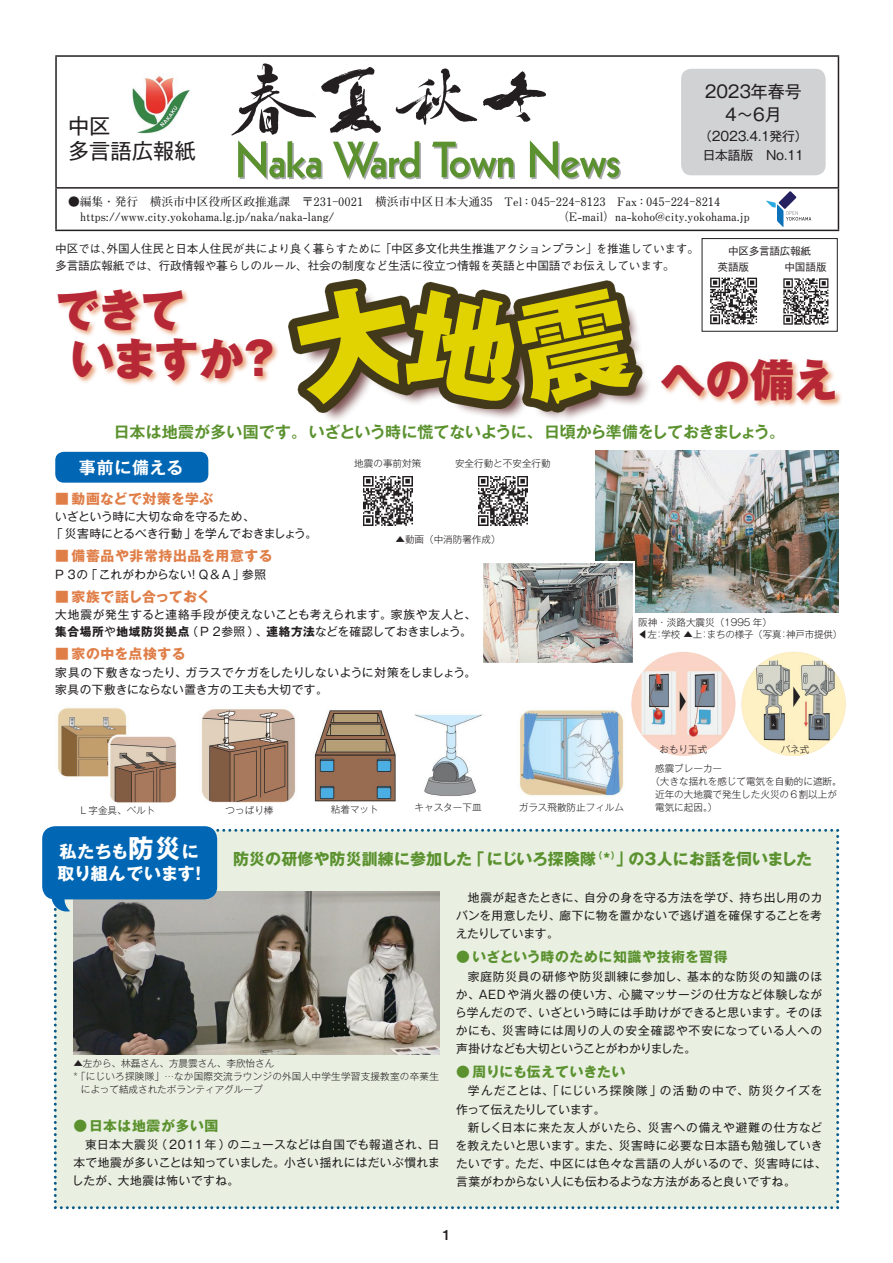
<style>
.page{position:relative;width:893px;height:1263px;background:#fff}
.page>*{position:absolute;margin:0;border:0;box-sizing:border-box;transform-origin:0 0}
.t1{font:800 44.7px/48.8px "Gothic MB101 Pro";letter-spacing:-.03em;color:#b72837}
.t2{font:21.3px/25.5px "Gothic MB101 Pro";color:#231f20}
.t3{font:700 16.95px/22.4px "Gothic MB101 Pro";letter-spacing:.005em;color:#fff}
.t4{font:16.95px/23.4px "Gothic MB101 Pro";letter-spacing:-.01em;color:#231f20;text-align:center}
.t5{font:700 16.95px "Gothic MB101 Pro De";letter-spacing:.035em;color:#fff}
.t6{font:700 15.9px "Gothic MB101 Pro De";letter-spacing:-.015em;color:#5b922f}
.t7{font:700 15.9px "Gothic MB101 Pro";letter-spacing:.01em;color:#5b922f}
.t8{font:500 14.4px "Helvetica Neue LT Std";color:#231f20}
.t9{font:700 13.8px "Gothic MB101 Pro";letter-spacing:.05em;color:#e07e48}
.t10{font:700 13.8px "Gothic MB101 Pro";letter-spacing:.05em;color:#5b922f}
.t11{font:700 13.8px "Gothic MB101 Pro";letter-spacing:-.005em;color:#5b922f}
.t12{font:700 13.8px "Gothic MB101 Pro";letter-spacing:-.02em;color:#e07e48}
.t13{font:12.75px/19.2px "Gothic MB101 Pro";letter-spacing:-.01em;color:#231f20}
.t14{font:11.7px/18px "Gothic MB101 Pro";letter-spacing:.025em;color:#231f20;text-align:justify}
.t15{font:700 11.7px/14.9px "Futo Min A101 Pro";color:#231f20}
.t16{font:500 11.7px/17px "Gothic BBB Pro";letter-spacing:-.02em;color:#231f20}
.t17{font:11.7px/18px "Gothic MB101 Pro";letter-spacing:.045em;color:#231f20}
.t18{font:11.7px/17px "Gothic MB101 Pro";letter-spacing:.005em;color:#231f20}
.t19{font:500 10.65px/16.2px "Gothic BBB Pro";letter-spacing:-.025em;color:#231f20}
.t20{font:300 9.6px/12.8px "Gothic MB101 Pro";color:#231f20}
.t21{font:300 9.6px "Gothic MB101 Pro";letter-spacing:.025em;color:#231f20}
.s1{font-weight:700}
.s2{font-weight:400}
.s3{font-size:25.5px}
</style>
<div class="page">
<img style="left:596px;top:451px;width:242px;height:161px">
<img style="left:483px;top:560px;width:153px;height:103px">
<svg style="left:630px;top:651px;width:107px;height:106px"></svg>
<img style="left:631px;top:652px;width:104px;height:104px;border-radius:52px">
<div style="left:629px;top:650px;width:109px;height:108px;border:2px solid #fff;border-radius:50%"></div>
<img style="left:741px;top:652px;width:105px;height:104px;border-radius:52px">
<div style="left:55px;top:452px;width:153px;height:31px;background:#0166b3;border-radius:9px"></div>
<svg style="left:50px;top:829px;width:789px;height:380px;background:#d1d7cb"></svg>
<div style="left:42px;top:826px;width:175px;height:73px;background:#0166b3;border-radius:13px"></div>
<div style="left:57px;top:288px;width:223px;height:100px;background:#e07e48;opacity:.75"></div>
<div style="left:660px;top:357px;width:183px;height:51px;background:#e07e48;opacity:.75"></div>
<svg style="left:766px;top:191px;width:45px;height:36px"></svg>
<hr style="left:55px;top:55px;width:784px;height:2px;background:#231f20">
<hr style="left:55px;top:57px;width:2px;height:130px;background:#231f20">
<hr style="left:838px;top:57px;width:1px;height:130px;background:#231f20">
<hr style="left:55px;top:187px;width:784px;height:2px;background:#231f20">
<hr style="left:55px;top:189px;width:2px;height:41px;background:#231f20">
<hr style="left:838px;top:189px;width:1px;height:41px;background:#231f20">
<hr style="left:55px;top:230px;width:784px;height:1px;background:#231f20">
<img style="left:231px;top:63px;width:315px;height:80px">
<div style="left:681px;top:69px;width:145px;height:106px;background:#d1d2d4;border-radius:10px"></div>
<img style="left:132px;top:73px;width:58px;height:61px">
<svg style="left:238px;top:140px;width:85px;height:40px"></svg>
<svg style="left:333px;top:141px;width:88px;height:39px"></svg>
<svg style="left:432px;top:142px;width:83px;height:37px"></svg>
<svg style="left:530px;top:140px;width:91px;height:40px"></svg>
<div style="left:702px;top:238px;width:136px;height:94px;border:1px solid #231f20"></div>
<img style="left:710px;top:277px;width:48px;height:48px">
<img style="left:783px;top:278px;width:46px;height:47px">
<div style="left:300px;top:291px;width:136px;height:133px;background:#51181a;opacity:.75"></div>
<svg style="left:300px;top:409px;width:108px;height:4px"></svg>
<div style="left:408px;top:292px;width:129px;height:129px;background:#51181a;opacity:.75"></div>
<div style="left:520px;top:291px;width:133px;height:132px;background:#51181a;opacity:.75"></div>
<svg style="left:509px;top:291px;width:134px;height:121px"></svg>
<img style="left:363px;top:477px;width:49px;height:49px">
<img style="left:478px;top:477px;width:49px;height:49px">
<img style="left:58px;top:708px;width:119px;height:95px">
<img style="left:201px;top:709px;width:95px;height:94px">
<img style="left:314px;top:710px;width:82px;height:92px">
<img style="left:414px;top:714px;width:68px;height:83px">
<img style="left:519px;top:707px;width:105px;height:90px">
<svg style="left:288px;top:279px;width:349px;height:130px"></svg>
<h3 class="t4" style="left:705px;top:77px;width:98px">2023年春号<br>4～6月</h3>
<p class="t13" style="left:699px;top:124px;width:110px">（2023.4.1発行）日本語版　No.11</p>
<h2 class="t2" style="left:68px;top:110px;width:129px">中区<br>多言語広報紙</h2>
<p class="t15" style="left:80px;top:193px;width:642px;text-indent:-12px">●編集・発行　横浜市中区役所区政推進課　〒231-0021　横浜市中区日本大通35　Tel：045-224-8123　Fax：045-224-8214 https://www.city.yokohama.lg.jp/naka/naka-lang/</p>
<p class="t15" style="left:557px;top:208px;width:194px">（E-mail）na-koho@city.yokohama.jp</p>
<p class="t19" style="left:717px;top:241px;width:95px;text-indent:11px">中区多言語広報紙英語版</p>
<p class="t16" style="left:55px;top:238px;width:645px">中区では、外国人住民と日本人住民が共により良く暮らすために「中区多文化共生推進アクションプラン」を推進しています。多言語広報紙では、行政情報や暮らしのルール、社会の制度など生活に役立つ情報を英語と中国語でお伝えしています。</p>
<p class="t19" style="left:784px;top:257px;width:44px">中国語版</p>
<h1 class="t1" style="left:70px;top:280px;width:213px;text-indent:-15px">できて<br>いますか？</h1>
<h1 class="t1" style="left:661px;top:350px;width:179px">への備え</h1>
<h3 class="t6" style="left:114px;top:418px;width:673px">日本は地震が多い国です。いざという時に慌てないように、日頃から準備をしておきましょう。</h3>
<h3 class="t5" style="left:79px;top:453px;width:106px">事前に備える</h3>
<p class="t20" style="left:354px;top:456px;width:68px">地震の事前対策</p>
<p class="t20" style="left:455px;top:456px;width:97px">安全行動と不安全行動</p>
<p class="t9" style="left:55px;top:487px;width:160px">■ 動画などで対策を学ぶ</p>
<p class="t18" style="left:51px;top:507px;width:268px;text-indent:4px">いざという時に大切な命を守るため、<br>「災害時にとるべき行動」を学んでおきましょう。</p>
<p class="t9" style="left:55px;top:545px;width:219px">■備蓄品や非常持出品を用意する</p>
<p class="t14" style="left:55px;top:564px;width:212px">P３の「これがわからない！Q＆A 」参照</p>
<p class="t12" style="left:55px;top:585px;width:157px">■ 家族で話し合っておく</p>
<p class="t14" style="left:55px;top:605px;width:422px;line-height:17px">大地震が発生すると連絡手段が使えないことも考えられます。家族や友人と、<span class="s1">集合場所</span>や<span class="s1">地域防災拠点</span>（ P２参照）、<span class="s1">連絡方法</span>などを確認しておきましょう。</p>
<p class="t9" style="left:55px;top:643px;width:132px">■家の中を点検する</p>
<p class="t14" style="left:55px;top:662px;width:422px;line-height:17px">家具の下敷きなったり、ガラスでケガをしたりしないように対策をしましょう。家具の下敷きにならない置き方の工夫も大切です。</p>
<p class="t20" style="left:395px;top:531px;width:107px">▲動画（中消防署作成）</p>
<p class="t20" style="left:638px;top:614px;width:206px">阪神・淡路大震災（1995 年）<br><span class="s2">◀</span>左：学校 ▲上：まちの様子（写真：神戸市提供）</p>
<p class="t20" style="left:79px;top:802px;width:78px">Ｌ字金具、ベルト</p>
<p class="t20" style="left:226px;top:802px;width:49px">つっぱり棒</p>
<p class="t20" style="left:331px;top:801px;width:49px">粘着マット</p>
<p class="t20" style="left:415px;top:800px;width:68px">キャスター下皿</p>
<p class="t20" style="left:519px;top:799px;width:107px">ガラス飛散防止フィルム</p>
<p class="t20" style="left:659px;top:741px;width:49px">おもり玉式</p>
<p class="t20" style="left:781px;top:741px;width:30px">バネ式</p>
<p class="t20" style="left:655px;top:761px;width:68px">感震ブレーカー</p>
<p class="t20" style="left:650px;top:774px;width:193px">（大きな揺れを感じて電気を自動的に遮断。</p>
<p class="t20" style="left:655px;top:786px;width:183px">近年の大地震で発生した火災の６割以上が</p>
<p class="t20" style="left:655px;top:799px;width:64px">電気に起因。）</p>
<h3 class="t3" style="left:57px;top:838px;width:151px">私たちも<span class="s3">防災</span>に取り組んでいます！</h3>
<h3 class="t7" style="left:233px;top:845px;width:581px">防災の研修や防災訓練に参加した「にじいろ探険隊<sup>（</sup>*<sup>）</sup>」の３人にお話を伺いました</h3>
<p class="t14" style="left:456px;top:887px;width:368px;text-indent:12px">地震が起きたときに、自分の身を守る方法を学び、持ち出し用のカバンを用意したり、廊下に物を置かないで逃げ道を確保することを考えたりしています。</p>
<p class="t10" style="left:456px;top:945px;width:273px">● いざという時のために知識や技術を習得</p>
<p class="t14" style="left:455px;top:965px;width:369px;text-indent:13px">家庭防災員の研修や防災訓練に参加し、基本的な防災の知識のほか、AEDや消火器の使い方、心臓マッサージの仕方など体験しながら学んだので、いざという時には手助けができると思います。そのほかにも、災害時には周りの人の安全確認や不安になっている人への声掛けなども大切ということがわかりました。</p>
<p class="t11" style="left:456px;top:1060px;width:171px">● 周りにも伝えていきたい</p>
<p class="t17" style="left:456px;top:1080px;width:368px;text-indent:12px">学んだことは、「にじいろ探険隊」の活動の中で、防災クイズを作って伝えたりしています。</p>
<p class="t14" style="left:456px;top:1116px;width:372px;text-align:left;text-indent:12px">新しく日本に来た友人がいたら、災害への備えや避難の仕方などを教えたいと思います。また、災害時に必要な日本語も勉強していきたいです。ただ、中区には色々な言語の人がいるので、災害時には、言葉がわからない人にも伝わるような方法があると良いですね。</p>
<p class="t20" style="left:73px;top:1056px;width:202px">▲左から、林磊さん、方晨雲さん、李欣怡さん</p>
<p class="t21" style="left:73px;top:1068px;width:367px">* 「にじいろ探険隊」…なか国際交流ラウンジの外国人中学生学習支援教室の卒業生</p>
<p class="t20" style="left:81px;top:1081px;width:183px">によって結成されたボランティアグループ</p>
<p class="t10" style="left:73px;top:1114px;width:147px">●日本は地震が多い国</p>
<p class="t14" style="left:72px;top:1134px;width:369px;text-indent:13px">東日本大震災（ 2011 年）のニュースなどは自国でも報道され、日本で地震が多いことは知っていました。小さい揺れにはだいぶ慣れましたが、大地震は怖いですね。</p>
<p class="t8" style="left:442px;top:1226px;width:9px">1</p>
</div>
